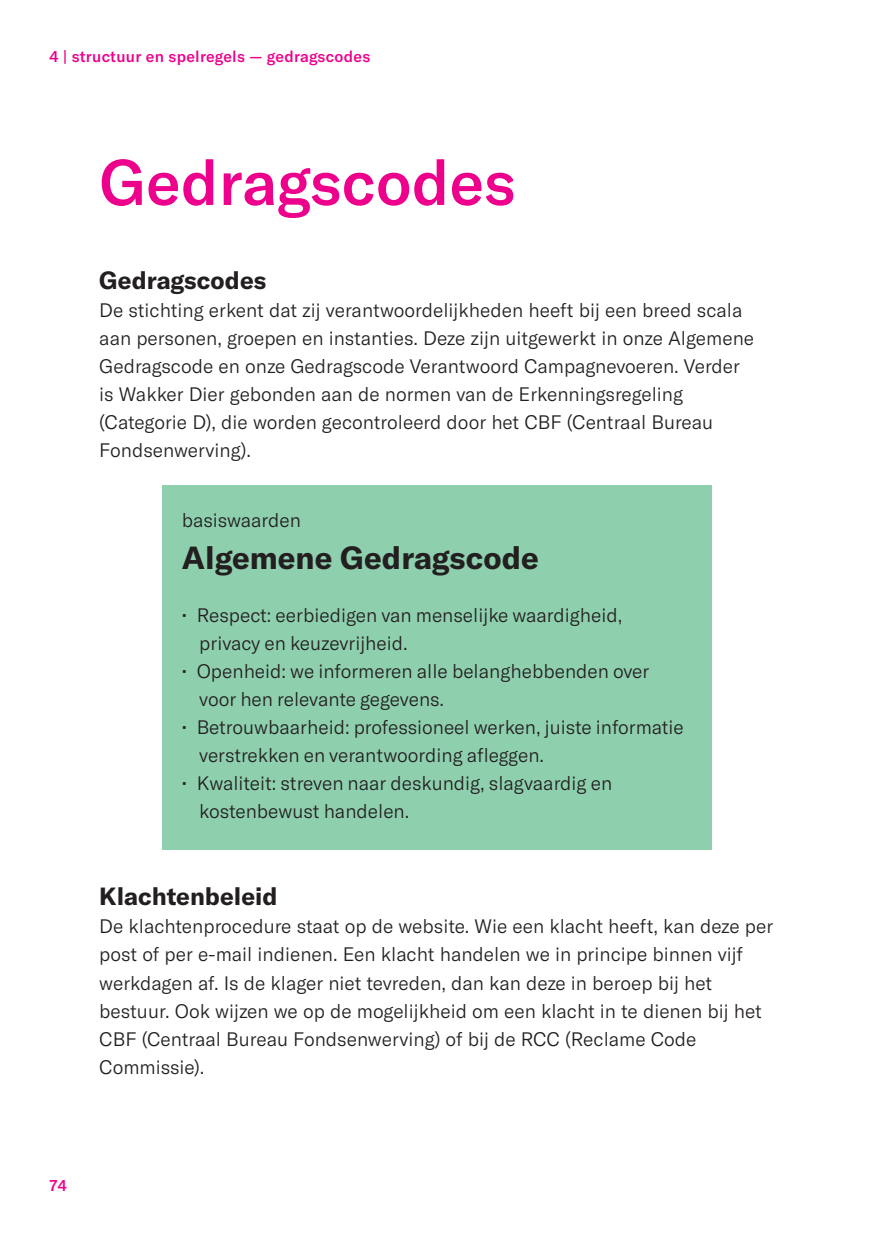
<style>
.page{position:relative;width:874px;height:1241px;background:#fff}
.page>*{position:absolute;margin:0;border:0;box-sizing:border-box;transform-origin:0 0}
.t1{font:500 63px "GT America";color:#ec008c}
.t2{font:700 31.5px "GT America";color:#231f20}
.t3{font:700 24.5px "GT America";color:#231f20}
.t4{font:300 19.25px/28px "GT America";color:#231f20}
.t5{font:500 15.75px "GT America";letter-spacing:.015em;color:#ec008c}
.s1{font-weight:500}
</style>
<div class="page">
<div style="left:162px;top:485px;width:549px;height:364px;background:#8ecfae"></div>
<p class="t5" style="left:50px;top:47px;width:322px">4 | structuur en spelregels — gedragscodes</p>
<h1 class="t1" style="left:99px;top:144px;width:417px">Gedragscodes</h1>
<p class="t3" style="left:99px;top:265px;width:168px">Gedragscodes</p>
<p class="t4" style="left:99px;top:296px;width:656px">De stichting erkent dat zij verantwoordelijkheden heeft bij een breed scala aan personen, groepen en instanties. Deze zijn uitgewerkt in onze Algemene Gedragscode en onze Gedragscode Verantwoord Campagnevoeren. Verder is Wakker Dier gebonden aan de normen van de Erkenningsregeling (Categorie D), die worden gecontroleerd door het CBF (Centraal Bureau Fondsenwerving).</p>
<p class="t4" style="left:182px;top:506px;width:121px">basiswaarden</p>
<h2 class="t2" style="left:182px;top:538px;width:358px">Algemene Gedragscode</h2>
<p class="t4" style="left:182px;top:601px;width:442px"><span class="s1">·</span> Respect: eerbiedigen van menselijke waardigheid,</p>
<p class="t4" style="left:199px;top:629px;width:210px">privacy en keuzevrijheid.</p>
<p class="t4" style="left:182px;top:657px;width:469px"><span class="s1">·</span> Openheid: we informeren alle belanghebbenden over</p>
<p class="t4" style="left:199px;top:685px;width:246px">voor hen relevante gegevens.</p>
<p class="t4" style="left:182px;top:713px;width:503px"><span class="s1">·</span> Betrouwbaarheid: professioneel werken, juiste informatie</p>
<p class="t4" style="left:199px;top:741px;width:346px">verstrekken en verantwoording afleggen.</p>
<p class="t4" style="left:182px;top:769px;width:431px"><span class="s1">·</span> Kwaliteit: streven naar deskundig, slagvaardig en</p>
<p class="t4" style="left:199px;top:797px;width:211px">kostenbewust handelen.</p>
<p class="t3" style="left:99px;top:881px;width:180px">Klachtenbeleid</p>
<p class="t4" style="left:99px;top:912px;width:675px">De klachtenprocedure staat op de website. Wie een klacht heeft, kan deze per post of per e-mail indienen. Een klacht handelen we in principe binnen vijf werkdagen af. Is de klager niet tevreden, dan kan deze in beroep bij het bestuur. Ook wijzen we op de mogelijkheid om een klacht in te dienen bij het CBF (Centraal Bureau Fondsenwerving) of bij de RCC (Reclame Code Commissie).</p>
<p class="t5" style="left:50px;top:1175px;width:19px">74</p>
</div>
